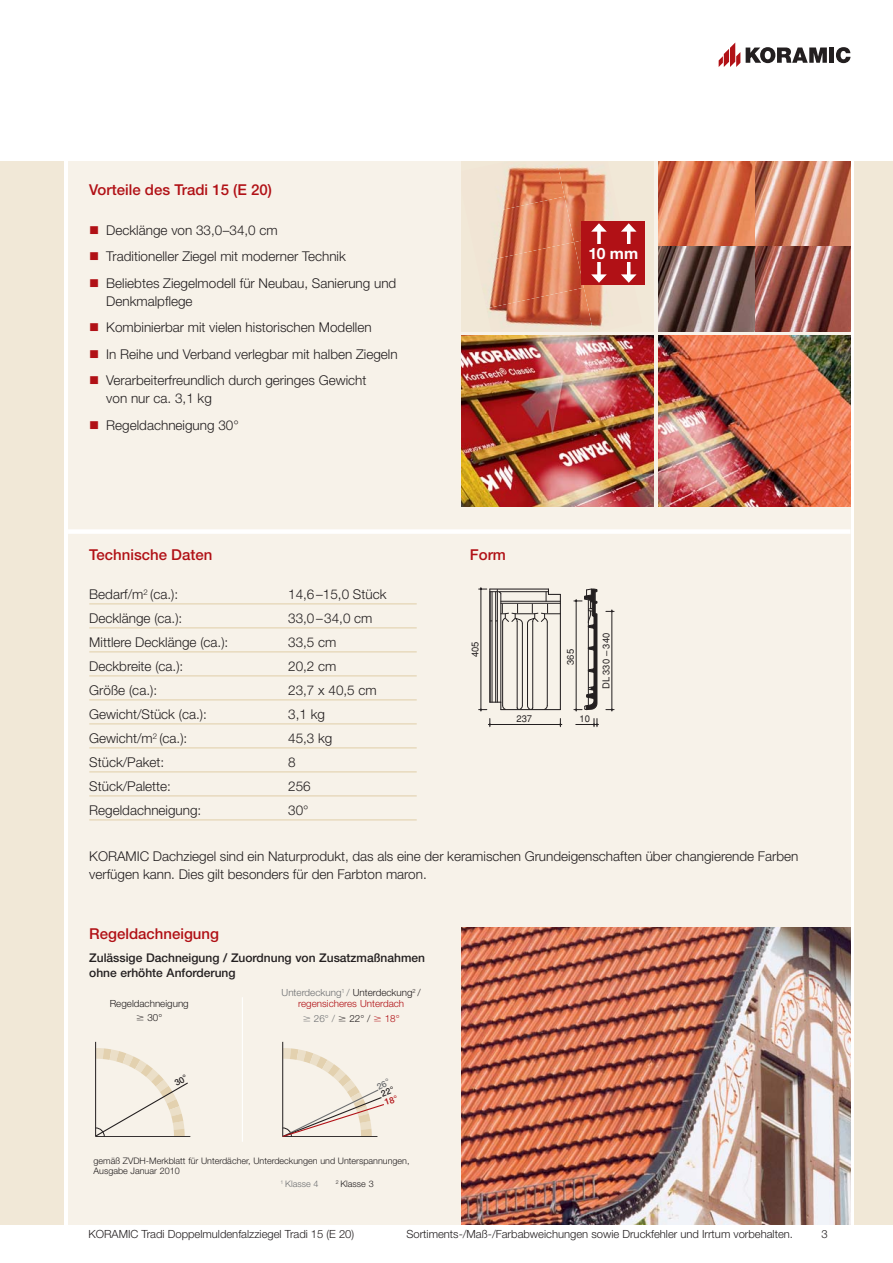
<style>
.page{position:relative;width:893px;height:1263px;background:#fff}
.page>*{position:absolute;margin:0;border:0;box-sizing:border-box;transform-origin:0 0}
.t1{font:700 15.6px "Helvetica Neue";color:#fff}
.t2{font:500 15px "Helvetica Neue";color:#b11116}
.t3{font:300 13.5px/26.5px "Helvetica Neue";color:#231f20}
.t4{font:500 12px/15px "Helvetica Neue";color:#231f20}
.t5{font:300 11.25px "Helvetica Neue";color:#231f20}
.t6{font:300 9.9px/10.9px "Helvetica Neue";color:#b11116;text-align:center}
.t7{font:300 9.9px "Helvetica Neue";color:#231f20}
.t8{font:300 9.9px "Helvetica Neue";color:#6d6f71}
.t9{font:9.45px "Helvetica";color:#231f20}
.t10{font:300 9px/9.8px "Helvetica Neue";color:#231f20}
.t11{font:300 9px "Helvetica Neue";color:#6d6f71}
.s1{font-family:"Mathematical Pi One";font-weight:400}
.s2{color:#6d6f71}
.s3{color:#231f20}
.s4{font-family:"Mathematical Pi One";font-weight:400;color:#231f20}
.s5{font-family:"Mathematical Pi One";font-weight:400;color:#b11116}
.s6{color:#b11116}
</style>
<div class="page">
<div style="left:855px;top:162px;width:38px;height:1063px;background:#f1e8d7"></div>
<div style="left:68px;top:162px;width:782px;height:1063px;background:#f7f2e9"></div>
<div style="left:0;top:162px;width:64px;height:1063px;background:#f1e8d7"></div>
<svg style="left:719px;top:43px;width:21px;height:24px"></svg>
<div style="left:829px;top:48px;width:5px;height:15px;background:#231f20"></div>
<svg style="left:836px;top:47px;width:14px;height:16px"></svg>
<svg style="left:746px;top:47px;width:81px;height:16px"></svg>
<div style="left:68px;top:529px;width:782px;height:5px;background:#fff"></div>
<hr style="left:501px;top:709px;width:59px;height:1px;background:#231f20">
<hr style="left:489px;top:589px;width:1px;height:113px;background:#231f20">
<hr style="left:560px;top:594px;width:1px;height:116px;background:#231f20">
<hr style="left:481px;top:589px;width:1px;height:121px;background:#231f20">
<svg style="left:488px;top:718px;width:3px;height:9px"></svg>
<hr style="left:490px;top:724px;width:70px;height:1px;background:#231f20">
<svg style="left:576px;top:718px;width:22px;height:9px"></svg>
<svg style="left:606px;top:709px;width:8px;height:2px"></svg>
<svg style="left:606px;top:610px;width:8px;height:2px"></svg>
<hr style="left:612px;top:611px;width:1px;height:99px;background:#231f20">
<hr style="left:501px;top:594px;width:1px;height:108px;background:#231f20">
<hr style="left:492px;top:592px;width:1px;height:110px;background:#231f20">
<hr style="left:495px;top:592px;width:1px;height:110px;background:#231f20">
<hr style="left:497px;top:592px;width:1px;height:110px;background:#231f20">
<hr style="left:490px;top:592px;width:1px;height:110px;background:#231f20">
<hr style="left:522px;top:623px;width:1px;height:82px;background:#231f20">
<hr style="left:517px;top:621px;width:1px;height:87px;background:#231f20">
<hr style="left:502px;top:622px;width:1px;height:83px;background:#231f20">
<svg style="left:479px;top:702px;width:27px;height:9px"></svg>
<hr style="left:527px;top:623px;width:1px;height:82px;background:#231f20">
<hr style="left:532px;top:621px;width:1px;height:87px;background:#231f20">
<hr style="left:547px;top:622px;width:1px;height:83px;background:#231f20">
<svg style="left:479px;top:587px;width:81px;height:37px"></svg>
<svg style="left:544px;top:705px;width:4px;height:5px"></svg>
<svg style="left:517px;top:705px;width:16px;height:5px"></svg>
<svg style="left:574px;top:588px;width:23px;height:123px"></svg>
<hr style="left:576px;top:601px;width:1px;height:109px;background:#231f20">
<hr style="left:89px;top:603px;width:328px;height:1px;background:#e0cea8">
<hr style="left:89px;top:627px;width:328px;height:1px;background:#e0cea8">
<hr style="left:89px;top:651px;width:328px;height:1px;background:#e0cea8">
<hr style="left:89px;top:675px;width:328px;height:1px;background:#e0cea8">
<hr style="left:89px;top:699px;width:328px;height:1px;background:#e0cea8">
<hr style="left:89px;top:723px;width:328px;height:1px;background:#e0cea8">
<hr style="left:89px;top:747px;width:328px;height:1px;background:#e0cea8">
<hr style="left:89px;top:771px;width:328px;height:1px;background:#e0cea8">
<hr style="left:89px;top:795px;width:328px;height:1px;background:#e0cea8">
<hr style="left:89px;top:819px;width:328px;height:1px;background:#e0cea8">
<img style="left:461px;top:927px;width:389px;height:298px">
<hr style="left:95px;top:1042px;width:1px;height:94px;background:#231f20">
<hr style="left:96px;top:1136px;width:94px;height:1px;background:#231f20">
<hr style="left:282px;top:1042px;width:1px;height:94px;background:#231f20">
<hr style="left:242px;top:997px;width:1px;height:145px;background:#fff">
<img style="left:658px;top:162px;width:192px;height:170px">
<div style="left:461px;top:162px;width:193px;height:170px;background:#f1e8d7"></div>
<img style="left:505px;top:167px;width:52px;height:29px">
<img style="left:557px;top:165px;width:49px;height:67px">
<img style="left:498px;top:196px;width:76px;height:46px">
<img style="left:492px;top:242px;width:82px;height:46px">
<img style="left:574px;top:232px;width:29px;height:97px">
<img style="left:487px;top:288px;width:107px;height:41px">
<div style="left:581px;top:221px;width:64px;height:64px;background:#b11116"></div>
<svg style="left:597px;top:232px;width:4px;height:42px"></svg>
<svg style="left:591px;top:223px;width:16px;height:9px"></svg>
<svg style="left:591px;top:274px;width:16px;height:9px"></svg>
<hr style="left:627px;top:228px;width:3px;height:49px;background:#fff">
<svg style="left:621px;top:223px;width:16px;height:9px"></svg>
<svg style="left:621px;top:274px;width:16px;height:9px"></svg>
<div style="left:581px;top:244px;width:64px;height:17px;background:#b11116"></div>
<img style="left:461px;top:336px;width:193px;height:170px">
<img style="left:658px;top:336px;width:192px;height:170px">
<svg style="left:95px;top:1048px;width:94px;height:89px"></svg>
<svg style="left:282px;top:1048px;width:102px;height:89px"></svg>
<p class="t2" style="left:89px;top:184px;width:184px">Vorteile des Tradi 15 (E 20)</p>
<p class="t3" style="left:106px;top:218px;width:292px">Decklänge von 33,0–34,0 cm<br>Traditioneller Ziegel mit moderner Technik<br>Beliebtes Ziegelmodell für Neubau, Sanierung und</p>
<p class="t3" style="left:106px;top:289px;width:293px">Denkmalpflege<br>Kombinierbar mit vielen historischen Modellen<br>In Reihe und Verband verlegbar mit halben Ziegeln Verarbeiterfreundlich durch geringes Gewicht</p>
<p class="t3" style="left:106px;top:386px;width:134px">von nur ca. 3,1 kg<br>Regeldachneigung 30°</p>
<p class="t2" style="left:89px;top:549px;width:125px">Technische Daten</p>
<p class="t3" style="left:89px;top:582px;width:90px">Bedarf/m<sup>2</sup> (ca.):</p>
<p class="t3" style="left:288px;top:582px;width:100px">14,6 –15,0 Stück</p>
<p class="t3" style="left:89px;top:606px;width:95px">Decklänge (ca.):</p>
<p class="t3" style="left:288px;top:606px;width:86px">33,0 –34,0 cm</p>
<p class="t3" style="left:89px;top:630px;width:141px">Mittlere Decklänge (ca.):</p>
<p class="t3" style="left:288px;top:630px;width:50px">33,5 cm</p>
<p class="t3" style="left:89px;top:654px;width:96px">Deckbreite (ca.):</p>
<p class="t3" style="left:288px;top:654px;width:50px">20,2 cm</p>
<p class="t3" style="left:89px;top:678px;width:69px">Größe (ca.):</p>
<p class="t3" style="left:288px;top:678px;width:90px">23,7 x 40,5 cm</p>
<p class="t3" style="left:89px;top:702px;width:119px">Gewicht/Stück (ca.):</p>
<p class="t3" style="left:288px;top:702px;width:38px">3,1 kg</p>
<p class="t3" style="left:89px;top:726px;width:100px">Gewicht/m<sup>2</sup> (ca.):</p>
<p class="t3" style="left:288px;top:726px;width:46px">45,3 kg</p>
<p class="t3" style="left:89px;top:750px;width:77px">Stück/Paket:</p>
<p class="t3" style="left:288px;top:750px;width:9px">8</p>
<p class="t3" style="left:89px;top:774px;width:83px">Stück/Palette:</p>
<p class="t3" style="left:288px;top:774px;width:24px">256</p>
<p class="t3" style="left:89px;top:798px;width:114px">Regeldachneigung:</p>
<p class="t3" style="left:288px;top:798px;width:22px">30°</p>
<p class="t1" style="left:589px;top:248px;width:51px">10 mm</p>
<p class="t2" style="left:470px;top:549px;width:38px">Form</p>
<p class="t9" style="left:472px;top:657px;width:17px;rotate:-90deg">405</p>
<p class="t9" style="left:567px;top:665px;width:17px;rotate:-90deg">365</p>
<p class="t9" style="left:516px;top:715px;width:17px">237</p>
<p class="t9" style="left:579px;top:715px;width:12px">10</p>
<p class="t9" style="left:603px;top:689px;width:58px;rotate:-90deg">DL 330 – 340</p>
<p class="t3" style="left:89px;top:848px;width:711px;line-height:18px">KORAMIC Dachziegel sind ein Naturprodukt, das als eine der keramischen Grundeigenschaften über changierende Farben verfügen kann. Dies gilt besonders für den Farbton maron.</p>
<p class="t2" style="left:89px;top:928px;width:131px">Regeldachneigung</p>
<p class="t4" style="left:89px;top:951px;width:337px">Zulässige Dachneigung / Zuordnung von Zusatzmaßnahmen ohne erhöhte Anforderung</p>
<p class="t7" style="left:110px;top:1000px;width:81px">Regeldachneigung</p>
<p class="t7" style="left:136px;top:1014px;width:28px"><span class="s1">-</span> 30°</p>
<p class="t6" style="left:282px;top:988px;width:141px"><span class="s2">Unterdeckung</span><sup>1</sup> <span class="s2">/</span> <span class="s3">Unterdeckung</span><sup>2</sup> <span class="s3">/ </span>regensicheres Unterdach</p>
<p class="t8" style="left:303px;top:1014px;width:98px"><span class="s1">-</span> 26° / <span class="s4">-</span> <span class="s3">22° /</span> <span class="s5">-</span> <span class="s6">18°</span></p>
<p class="t10" style="left:94px;top:1156px;width:318px">gemäß ZVDH-Merkblatt für Unterdächer, Unterdeckungen und Unterspannungen,<br>Ausgabe Januar 2010</p>
<p class="t11" style="left:281px;top:1181px;width:39px"><sup>1</sup> Klasse 4</p>
<p class="t10" style="left:336px;top:1180px;width:39px"><sup>2</sup> Klasse 3</p>
<p class="t5" style="left:88px;top:1229px;width:267px">KORAMIC Tradi Doppelmuldenfalzziegel Tradi 15 (E 20)</p>
<p class="t5" style="left:821px;top:1229px;width:8px">3</p>
<p class="t5" style="left:406px;top:1229px;width:388px">Sortiments-/Maß-/Farbabweichungen sowie Druckfehler und Irrtum vorbehalten.</p>
</div>
